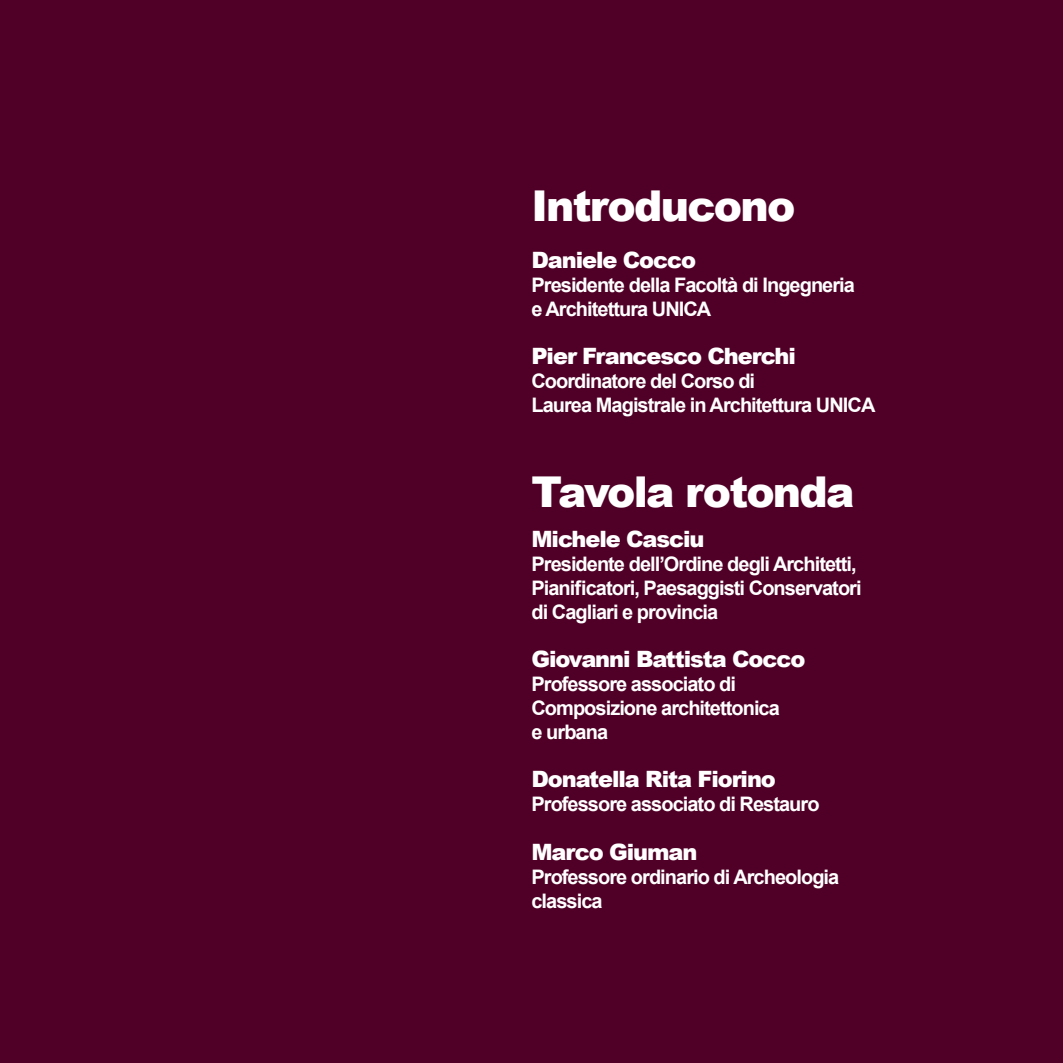
<style>
.page{position:relative;width:1063px;height:1063px;background:#500026}
.page>*{position:absolute;margin:0;border:0;box-sizing:border-box;transform-origin:0 0}
.t1{font:900 42.5px "Arial";letter-spacing:-.04em;color:#fff}
.t2{font:900 22.5px "Arial";letter-spacing:-.05em;color:#fff}
.t3{font:700 20px/24.1px "Arial";letter-spacing:-.05em;color:#fff}
</style>
<div class="page">
<p class="t1" style="left:531px;top:175px;width:265px">Introducono</p>
<p class="t2" style="left:531px;top:244px;width:166px">Daniele Cocco</p>
<p class="t3" style="left:531px;top:273px;width:325px">Presidente della Facoltà di Ingegneria</p>
<p class="t3" style="left:531px;top:297px;width:181px">e Architettura UNICA</p>
<p class="t2" style="left:531px;top:340px;width:266px">Pier Francesco Cherchi</p>
<p class="t3" style="left:531px;top:370px;width:225px">Coordinatore del Corso di</p>
<p class="t3" style="left:531px;top:394px;width:345px">Laurea Magistrale in Architettura UNICA</p>
<p class="t1" style="left:531px;top:461px;width:324px">Tavola rotonda</p>
<p class="t2" style="left:531px;top:522px;width:175px">Michele Casciu</p>
<p class="t3" style="left:531px;top:552px;width:332px">Presidente dell’Ordine degli Architetti,<br>Pianificatori, Paesaggisti Conservatori di Cagliari e provincia</p>
<p class="t2" style="left:531px;top:643px;width:275px">Giovanni Battista Cocco</p>
<p class="t3" style="left:531px;top:672px;width:250px">Professore associato di<br>Composizione architettonica</p>
<p class="t3" style="left:531px;top:720px;width:78px">e urbana</p>
<p class="t2" style="left:531px;top:763px;width:246px">Donatella Rita Fiorino</p>
<p class="t3" style="left:531px;top:793px;width:290px">Professore associato di Restauro</p>
<p class="t2" style="left:531px;top:835px;width:168px">Marco Giuman</p>
<p class="t3" style="left:531px;top:865px;width:309px">Professore ordinario di Archeologia classica</p>
</div>
